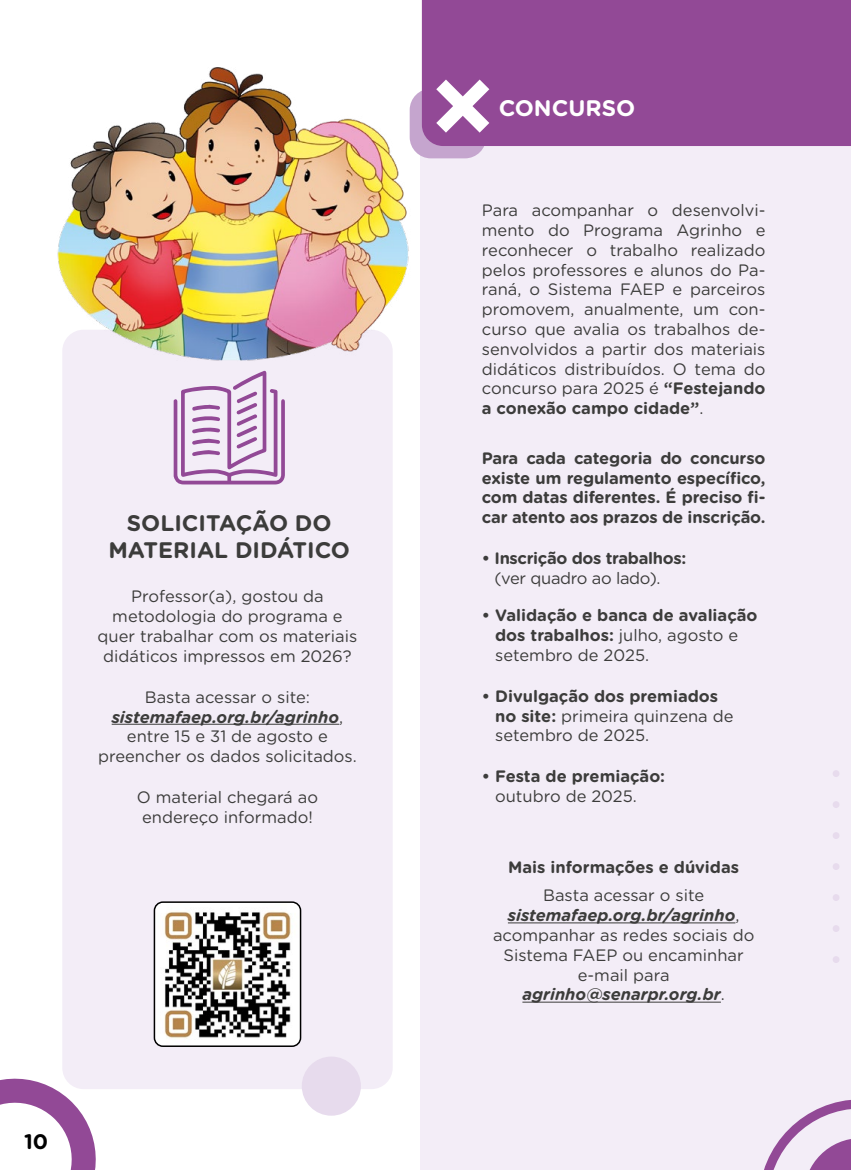
<style>
.page{position:relative;width:851px;height:1170px;background:#fff}
.page>*{position:absolute;margin:0;border:0;box-sizing:border-box;transform-origin:0 0}
.t1{font:700 22.5px/27px "Gotham Rounded";color:#3c3c3b;text-align:center}
.t2{font:700 22.5px "Gotham Rounded";color:#fff}
.t3{font:700 21px "Gotham Rounded";color:#000}
.t4{font:16.5px/19.8px "Gotham Rounded";color:#3c3c3b;text-align:center}
.t5{font:700 16.5px/19.8px "Gotham Rounded";letter-spacing:-.01em;color:#3c3c3b;text-align:justify}
.t6{font:16.5px "Gotham Rounded";letter-spacing:-.02em;color:#3c3c3b}
.s1{font-weight:700;font-style:italic}
.s2{font-weight:700}
.s3{font-weight:400}
</style>
<div class="page">
<div style="left:421px;top:126px;width:429px;height:1043px;background:#f3edf7"></div>
<hr style="left:508px;top:922px;width:227px;height:1px;background:#3c3c3b">
<hr style="left:522px;top:1001px;width:198px;height:1px;background:#3c3c3b">
<div style="left:62px;top:330px;width:330px;height:758px;background:#f3edf7;border-radius:21px"></div>
<hr style="left:112px;top:723px;width:227px;height:1px;background:#3c3c3b">
<div style="left:832px;top:956px;width:7px;height:6px;background:#e7dbed;border-radius:50%"></div>
<div style="left:832px;top:925px;width:7px;height:6px;background:#e7dbed;border-radius:50%"></div>
<div style="left:832px;top:894px;width:7px;height:6px;background:#e7dbed;border-radius:50%"></div>
<div style="left:832px;top:863px;width:7px;height:6px;background:#e7dbed;border-radius:50%"></div>
<div style="left:832px;top:832px;width:7px;height:7px;background:#e7dbed;border-radius:50%"></div>
<div style="left:832px;top:801px;width:7px;height:7px;background:#e7dbed;border-radius:50%"></div>
<div style="left:832px;top:770px;width:7px;height:7px;background:#e7dbed;border-radius:50%"></div>
<div style="left:409px;top:89px;width:77px;height:69px;background:#c5a5ce;border-radius:21px"></div>
<div style="left:422px;top:0;width:428px;height:146px;background:#924996"></div>
<svg style="left:436px;top:80px;width:53px;height:53px;background:#cba9cd"></svg>
<div style="left:302px;top:1056px;width:59px;height:59px;background:#e7dbed;border-radius:50%"></div>
<svg style="left:764px;top:1100px;width:86px;height:69px"></svg>
<svg style="left:174px;top:372px;width:111px;height:112px"></svg>
<img style="left:154px;top:902px;width:146px;height:144px">
<div style="left:154px;top:901px;width:147px;height:145px;border:2px solid #000;border-radius:9px"></div>
<img style="left:57px;top:67px;width:363px;height:305px">
<svg style="left:0;top:1078px;width:105px;height:91px"></svg>
<h1 class="t1" style="left:108px;top:508px;width:243px">SOLICITAÇÃO DO<br>MATERIAL DIDÁTICO</h1>
<p class="t4" style="left:98px;top:585px;width:261px">Professor(a), gostou da metodologia do programa e quer trabalhar com os materiais didáticos impressos em 2026?</p>
<p class="t4" style="left:98px;top:686px;width:260px">Basta acessar o site: <span class="s1">sistemafaep.org.br/agrinho</span>, entre 15 e 31 de agosto e preencher os dados solicitados.</p>
<p class="t4" style="left:137px;top:786px;width:183px">O material chegará ao endereço informado!</p>
<p class="t3" style="left:24px;top:1126px;width:26px">10</p>
<h1 class="t2" style="left:498px;top:91px;width:138px">CONCURSO</h1>
<p class="t4" style="left:482px;top:200px;width:285px;text-align:justify">Para acompanhar o desenvolvi&shy;mento do Programa Agrinho e reconhecer o trabalho realizado pelos professores e alunos do Pa&shy;raná, o Sistema FAEP e parceiros promovem, anualmente, um con&shy;curso que avalia os trabalhos de&shy;senvolvidos a partir dos materiais didáticos distribuídos. O tema do concurso para 2025 é <span class="s2">“Festejando a conexão campo cidade”</span>.</p>
<p class="t5" style="left:482px;top:447px;width:285px">Para cada categoria do concurso existe um regulamento específico, com datas diferentes. É preciso fi&shy;car atento aos prazos de inscrição.</p>
<p class="t5" style="left:482px;top:548px;width:206px">• Inscrição dos trabalhos:</p>
<p class="t6" style="left:494px;top:567px;width:168px">(ver quadro ao lado).</p>
<p class="t5" style="left:495px;top:604px;width:264px;text-align:left;text-indent:-13px">• Validação e banca de avaliação dos trabalhos: <span class="s3">julho, agosto e setembro de 2025.</span></p>
<p class="t4" style="left:495px;top:685px;width:240px;text-align:left;text-indent:-13px"><span class="s2">• Divulgação dos premiados no site:</span> primeira quinzena de setembro de 2025.</p>
<p class="t5" style="left:482px;top:766px;width:185px">• Festa de premiação:</p>
<p class="t4" style="left:495px;top:785px;width:143px">outubro de 2025.</p>
<p class="t5" style="left:508px;top:856px;width:232px">Mais informações e dúvidas</p>
<p class="t4" style="left:493px;top:884px;width:263px">Basta acessar o site <span class="s1">sistemafaep.org.br/agrinho</span>, acompanhar as redes sociais do<br>Sistema FAEP ou encaminhar e-mail para <span class="s1">agrinho@senarpr.org.br</span>.</p>
</div>
